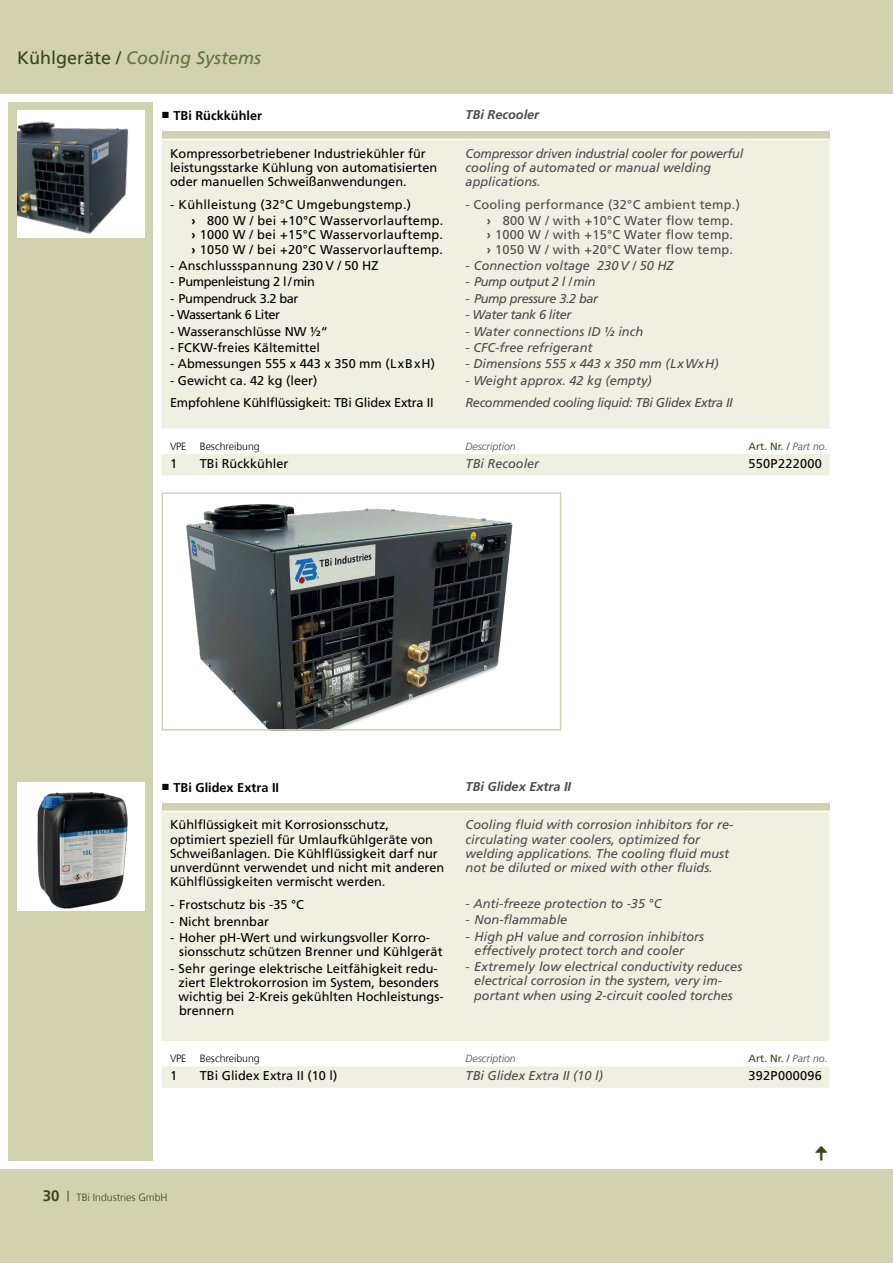
<style>
.page{position:relative;width:893px;height:1263px;background:#fff}
.page>*{position:absolute;margin:0;border:0;box-sizing:border-box;transform-origin:0 0}
.t1{font:33px "Arial";color:#354715}
.t2{font:italic 18px "Frutiger LT Std";color:#62723e}
.t3{font:12.75px/14.2px "Frutiger LT Std";color:#000}
.t4{font:italic 12.75px/14.2px "Frutiger LT Std";color:#4b4b4d}
.t5{font:12.75px/16.4px "Frutiger LT Std";letter-spacing:.02em;color:#000}
.t6{font:12.75px/16.4px "Frutiger LT Std";letter-spacing:.02em;color:#4b4b4d}
.t7{font:italic 12.75px/22.8px "Frutiger LT Std";letter-spacing:-.03em;color:#4b4b4d}
.t8{font:12.75px/22.8px "Frutiger LT Std";letter-spacing:-.02em;color:#000}
.t9{font:12.75px "Frutiger LT Std";letter-spacing:-.03em;color:#000}
.t10{font:700 12.75px "Frutiger LT Std";color:#000}
.t11{font:italic 700 12.75px "Frutiger LT Std";color:#4b4b4d}
.t12{font:300 10.5px "Frutiger";color:#000}
.t13{font:10.5px "Frutiger LT Std";color:#354715}
.t14{font:italic 300 10.5px "Frutiger LT Std";color:#4b4b4d}
.t15{font:300 10.5px "Frutiger";color:#354715}
.s1{font-style:normal;color:#354715}
.s2{font-family:"Times New Roman";font-weight:400;font-size:13.5px}
.s3{font-family:"Frutiger";font-weight:700}
.s4{font-style:italic}
.s5{font-weight:300;font-style:italic;color:#4b4b4d}
.s6{font-weight:700;font-size:15px}
</style>
<div class="page">
<div style="left:9px;top:102px;width:144px;height:1059px;background:#d2d2b0"></div>
<div style="left:0;top:1169px;width:893px;height:94px;background:#d2d2b0"></div>
<div style="left:0;top:0;width:893px;height:94px;background:#d2d2b0"></div>
<img style="left:186px;top:504px;width:327px;height:223px">
<div style="left:162px;top:492px;width:399px;height:238px;border:2px solid #d2d2b0"></div>
<div style="left:17px;top:111px;width:128px;height:127px;background:#fff"></div>
<img style="left:17px;top:121px;width:112px;height:113px">
<img style="left:17px;top:782px;width:128px;height:128px">
<hr style="left:892px;top:128px;width:1px;height:212px;background:#939f75">
<div style="left:162px;top:131px;width:667px;height:8px;background:#d2d2b0"></div>
<svg style="left:162px;top:140px;width:667px;height:335px;background:#f0f0e4"></svg>
<div style="left:162px;top:803px;width:667px;height:8px;background:#d2d2b0"></div>
<svg style="left:162px;top:812px;width:667px;height:276px;background:#f0f0e4"></svg>
<h2 class="t2" style="left:17px;top:47px;width:246px"><span class="s1">Kühlgeräte /</span> Cooling Systems</h2>
<p class="t10" style="left:162px;top:108px;width:102px"><span class="s2">■</span> TBi Rückkühler</p>
<p class="t11" style="left:466px;top:107px;width:75px">TBi Recooler</p>
<p class="t3" style="left:170px;top:146px;width:269px">Kompressorbetriebener Industriekühler für leistungsstarke Kühlung von automatisierten oder manuellen Schweißanwendungen.</p>
<p class="t5" style="left:191px;top:196px;width:254px;text-indent:-21px">- Kühlleistung (32°C Umgebungstemp.)<br><span class="s3">›</span> 800 W / bei +10°C Wasservorlauftemp.</p>
<p class="t5" style="left:191px;top:228px;width:253px;line-height:14.2px"><span class="s3">›</span> 1000 W / bei +15°C Wasservorlauftemp. <span class="s3">›</span> 1050 W / bei +20°C Wasservorlauftemp.</p>
<p class="t5" style="left:170px;top:258px;width:210px">- Anschlussspannung 230 V / 50 HZ</p>
<p class="t9" style="left:170px;top:274px;width:146px">- Pumpenleistung 2 l/min</p>
<p class="t9" style="left:170px;top:291px;width:130px">- Pumpendruck 3.2 bar</p>
<p class="t9" style="left:170px;top:307px;width:112px">- Wassertank 6 Liter</p>
<p class="t3" style="left:170px;top:324px;width:159px">- Wasseranschlüsse NW ½“</p>
<p class="t3" style="left:170px;top:340px;width:151px">- FCKW-freies Kältemittel</p>
<p class="t3" style="left:170px;top:357px;width:266px">- Abmessungen 555 x 443 x 350 mm (L x B x H)</p>
<p class="t8" style="left:170px;top:369px;width:265px">- Gewicht ca. 42 kg (leer)<br>Empfohlene Kühlflüssigkeit: TBi Glidex Extra II</p>
<p class="t4" style="left:466px;top:146px;width:279px">Compressor driven industrial cooler for powerful cooling of automated or manual welding applications.</p>
<p class="t6" style="left:487px;top:196px;width:255px;text-indent:-21px"><span class="s4">-</span> Cooling performance (32°C ambient temp.) <span class="s3">›</span> 800 W / with +10°C Water flow temp.</p>
<p class="t6" style="left:487px;top:228px;width:248px;line-height:14.2px"><span class="s3">›</span> 1000 W / with +15°C Water flow temp. <span class="s3">›</span> 1050 W / with +20°C Water flow temp.</p>
<p class="t4" style="left:466px;top:259px;width:210px">- Connection voltage 230 V / 50 HZ</p>
<p class="t7" style="left:466px;top:271px;width:131px">- Pump output 2 l /min</p>
<p class="t7" style="left:466px;top:287px;width:134px">- Pump pressure 3.2 bar</p>
<p class="t7" style="left:466px;top:303px;width:107px">- Water tank 6 liter</p>
<p class="t4" style="left:466px;top:324px;width:179px">- Water connections ID ½ inch</p>
<p class="t4" style="left:466px;top:340px;width:128px">- CFC-free refrigerant</p>
<p class="t4" style="left:466px;top:357px;width:255px">- Dimensions 555 x 443 x 350 mm (L x Wx H)</p>
<p class="t7" style="left:466px;top:369px;width:269px">- Weight approx. 42 kg (empty)<br>Recommended cooling liquid: TBi Glidex Extra II</p>
<p class="t12" style="left:170px;top:440px;width:18px">VPE</p>
<p class="t12" style="left:200px;top:440px;width:61px">Beschreibung</p>
<p class="t14" style="left:466px;top:440px;width:52px">Description</p>
<p class="t13" style="left:749px;top:440px;width:80px">Art. Nr. / <span class="s5">Part no.</span></p>
<p class="t3" style="left:170px;top:456px;width:9px">1</p>
<p class="t3" style="left:200px;top:456px;width:90px">TBi Rückkühler</p>
<p class="t4" style="left:466px;top:456px;width:75px">TBi Recooler</p>
<p class="t5" style="left:749px;top:455px;width:75px">550P222000</p>
<p class="t10" style="left:162px;top:780px;width:119px"><span class="s2">■</span> TBi Glidex Extra II</p>
<p class="t11" style="left:466px;top:779px;width:107px">TBi Glidex Extra II</p>
<p class="t3" style="left:170px;top:818px;width:276px">Kühlflüssigkeit mit Korrosionsschutz, optimiert speziell für Umlaufkühlgeräte von Schweißanlagen. Die Kühlflüssigkeit darf nur unverdünnt verwendet und nicht mit anderen Kühlflüssigkeiten vermischt werden.</p>
<p class="t3" style="left:170px;top:898px;width:135px">- Frostschutz bis -35 °C</p>
<p class="t3" style="left:170px;top:914px;width:100px">- Nicht brennbar</p>
<p class="t3" style="left:179px;top:930px;width:265px;text-indent:-9px">- Hoher pH-Wert und wirkungsvoller Korro&shy;sionsschutz schützen Brenner und Kühlgerät</p>
<p class="t3" style="left:179px;top:961px;width:266px;text-indent:-9px">- Sehr geringe elektrische Leitfähigkeit redu&shy;ziert Elektrokorrosion im System, besonders wichtig bei 2-Kreis gekühlten Hochleistungs&shy;brennern</p>
<p class="t4" style="left:466px;top:818px;width:269px">Cooling fluid with corrosion inhibitors for re&shy;circulating water coolers, optimized for welding applications. The cooling fluid must not be diluted or mixed with other fluids.</p>
<p class="t4" style="left:466px;top:896px;width:197px">- Anti-freeze protection to -35 °C</p>
<p class="t4" style="left:466px;top:913px;width:103px">- Non-flammable</p>
<p class="t4" style="left:475px;top:929px;width:231px;text-indent:-9px">- High pH value and corrosion inhibitors effectively protect torch and cooler</p>
<p class="t4" style="left:474px;top:960px;width:270px;text-indent:-9px">- Extremely low electrical conductivity reduces electrical corrosion in the system, very im&shy;portant when using 2-circuit cooled torches</p>
<p class="t12" style="left:170px;top:1053px;width:18px">VPE</p>
<p class="t12" style="left:200px;top:1053px;width:61px">Beschreibung</p>
<p class="t14" style="left:466px;top:1053px;width:52px">Description</p>
<p class="t13" style="left:749px;top:1052px;width:80px">Art. Nr. / <span class="s5">Part no.</span></p>
<p class="t3" style="left:170px;top:1069px;width:9px">1</p>
<p class="t3" style="left:200px;top:1069px;width:139px">TBi Glidex Extra II (10 l)</p>
<p class="t4" style="left:466px;top:1069px;width:139px">TBi Glidex Extra II (10 l)</p>
<p class="t5" style="left:749px;top:1068px;width:75px">392P000096</p>
<p class="t15" style="left:43px;top:1192px;width:126px"><span class="s6">30</span> TBi Industries GmbH</p>
<h1 class="t1" style="left:813px;top:1143px;width:18px">ꜛ</h1>
</div>
